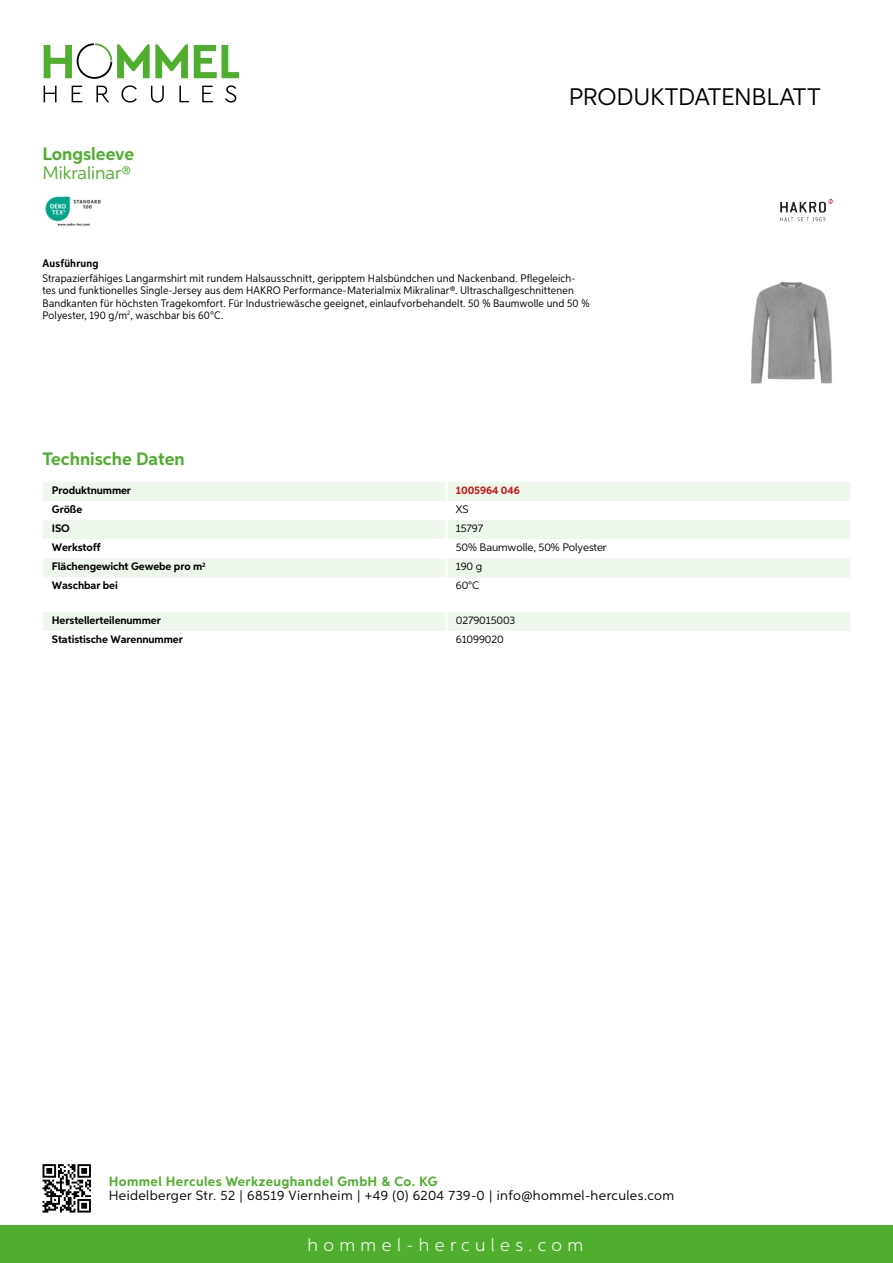
<style>
.page{position:relative;width:893px;height:1263px;background:#fff}
.page>*{position:absolute;margin:0;border:0;box-sizing:border-box;transform-origin:0 0}
.t1{font:24px "Aspira";letter-spacing:-.01em;color:#000}
.t2{font:700 18px "Aspira";color:#50ae2f}
.t3{font:300 18px "Aspira";letter-spacing:.3em;color:#fff}
.t4{font:18px "Aspira";color:#50ae2f}
.t5{font:13.5px "Aspira";letter-spacing:.03em;color:#000}
.t6{font:700 13.5px "Aspira";letter-spacing:.03em;color:#50ae2f}
.t7{font:10.95px/12px "Aspira Nar";letter-spacing:.015em;color:#000}
.t8{font:700 10.95px "Aspira";letter-spacing:-.01em;color:#000}
.t9{font:10.95px "Aspira";letter-spacing:-.01em;color:#000}
.t10{font:700 10.95px "Aspira";letter-spacing:-.01em;color:#cd1013}
.t11{font:700 10.95px "Aspira Nar";letter-spacing:.02em;color:#000}
</style>
<div class="page">
<div style="left:0;top:1226px;width:893px;height:37px;background:#50ae2f"></div>
<svg style="left:43px;top:1164px;width:48px;height:48px"></svg>
<svg style="left:194px;top:45px;width:45px;height:33px"></svg>
<svg style="left:44px;top:43px;width:144px;height:36px"></svg>
<svg style="left:44px;top:86px;width:13px;height:16px"></svg>
<svg style="left:72px;top:86px;width:10px;height:16px"></svg>
<svg style="left:96px;top:86px;width:13px;height:16px"></svg>
<svg style="left:121px;top:85px;width:16px;height:18px"></svg>
<svg style="left:151px;top:86px;width:13px;height:17px"></svg>
<svg style="left:179px;top:86px;width:10px;height:16px"></svg>
<svg style="left:202px;top:86px;width:11px;height:16px"></svg>
<svg style="left:225px;top:85px;width:11px;height:18px"></svg>
<div style="left:43px;top:482px;width:807px;height:19px;background:#eef7eb"></div>
<svg style="left:43px;top:520px;width:807px;height:57px;fill:#eef7eb"></svg>
<hr style="left:445px;top:482px;width:3px;height:19px;background:#fff">
<hr style="left:445px;top:520px;width:3px;height:19px;background:#fff">
<hr style="left:445px;top:539px;width:3px;height:19px;background:#fff">
<hr style="left:445px;top:558px;width:3px;height:19px;background:#fff">
<div style="left:43px;top:612px;width:807px;height:19px;background:#eef7eb"></div>
<img style="left:45px;top:196px;width:56px;height:30px">
<img style="left:750px;top:281px;width:82px;height:103px">
<img style="left:780px;top:199px;width:54px;height:23px">
<h2 class="t2" style="left:43px;top:142px;width:93px">Longsleeve</h2>
<h2 class="t4" style="left:43px;top:162px;width:90px">Mikralinar®</h2>
<h1 class="t1" style="left:569px;top:82px;width:253px">Produktdatenblatt</h1>
<p class="t11" style="left:43px;top:257px;width:58px">Ausführung</p>
<p class="t7" style="left:43px;top:273px;width:548px">Strapazierfähiges Langarmshirt mit rundem Halsausschnitt, geripptem Halsbündchen und Nackenband. Pflegeleich&shy;tes und funktionelles Single-Jersey aus dem HAKRO Performance-Materialmix Mikralinar®. Ultraschallgeschnittenen Bandkanten für höchsten Tragekomfort. Für Industriewäsche geeignet, einlaufvorbehandelt. 50 % Baumwolle und 50 % Polyester, 190 g/m<sup>2</sup>, waschbar bis 60°C.</p>
<h2 class="t2" style="left:43px;top:448px;width:144px">Technische Daten</h2>
<p class="t8" style="left:52px;top:483px;width:81px">Produktnummer</p>
<p class="t10" style="left:456px;top:483px;width:66px">1005964 046</p>
<p class="t8" style="left:52px;top:502px;width:32px">Größe</p>
<p class="t9" style="left:456px;top:502px;width:14px">XS</p>
<p class="t8" style="left:52px;top:521px;width:19px">ISO</p>
<p class="t9" style="left:456px;top:522px;width:29px">15797</p>
<p class="t8" style="left:52px;top:541px;width:50px">Werkstoff</p>
<p class="t9" style="left:456px;top:541px;width:152px">50% Baumwolle, 50% Polyester</p>
<p class="t8" style="left:52px;top:560px;width:155px">Flächengewicht Gewebe pro m<sup>2</sup></p>
<p class="t9" style="left:456px;top:560px;width:28px">190 g</p>
<p class="t8" style="left:52px;top:579px;width:68px">Waschbar bei</p>
<p class="t9" style="left:456px;top:579px;width:25px">60°C</p>
<p class="t8" style="left:52px;top:613px;width:111px">Herstellerteilenummer</p>
<p class="t9" style="left:456px;top:613px;width:61px">0279015003</p>
<p class="t8" style="left:52px;top:633px;width:132px">Statistische Warennummer</p>
<p class="t9" style="left:456px;top:633px;width:49px">61099020</p>
<p class="t6" style="left:109px;top:1172px;width:330px">Hommel Hercules Werkzeughandel GmbH &amp; Co. KG</p>
<p class="t5" style="left:109px;top:1187px;width:567px">Heidelberger Str. 52 | 68519 Viernheim | +49 (0) 6204 739-0 | info@hommel-hercules.com</p>
<h2 class="t3" style="left:307px;top:1234px;width:277px">hommel-hercules.com</h2>
</div>
